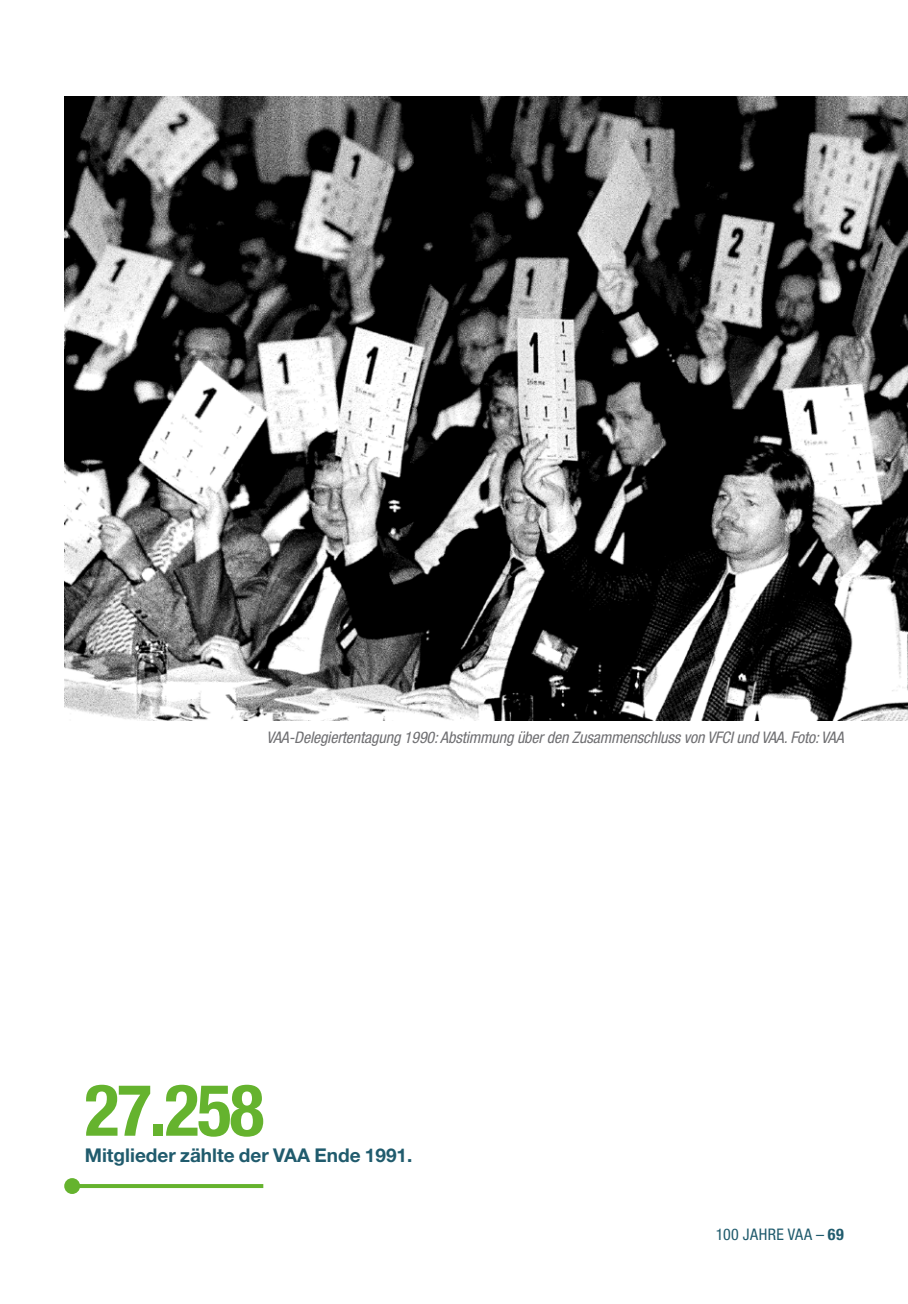
<style>
.page{position:relative;width:908px;height:1304px;background:#fff}
.page>*{position:absolute;margin:0;border:0;box-sizing:border-box;transform-origin:0 0}
.Zahlen___Meilenstein{font:700 condensed 72px "Helvetica Neue LT Std";color:#65b32e}
.Standard_Fließtext_5{font:700 19px "Helvetica Neue LT Std";color:#205b6d}
.Quellenangabe_57_Con{font:italic condensed 16px "Helvetica Neue LT Std";letter-spacing:-.01em;color:#707073}
.t1{font:condensed 16px "Helvetica Neue LT Std";letter-spacing:.03em;color:#205b6d}
.s1{font-weight:700}
</style>
<div class="page">
<hr style="left:72px;top:1184px;width:191px;height:4px;background:#65b32e">
<div style="left:64px;top:1178px;width:16px;height:16px;background:#65b32e;border-radius:50%"></div>
<img style="left:64px;top:96px;width:843px;height:624px">
<p class="Quellenangabe_57_Con" style="left:266px;top:728px;width:578px">VAA-Delegiertentagung 1990: Abstimmung über den Zusammenschluss von VFCI und VAA. Foto: VAA</p>
<p class="Zahlen___Meilenstein" style="left:85px;top:1066px;width:181px">27.258</p>
<p class="Standard_Fließtext_5" style="left:85px;top:1144px;width:329px">Mitglieder zählte der VAA Ende 1991.</p>
<p class="t1" style="left:715px;top:1225px;width:129px">100 JAHRE VAA – <span class="s1">69</span></p>
</div>
